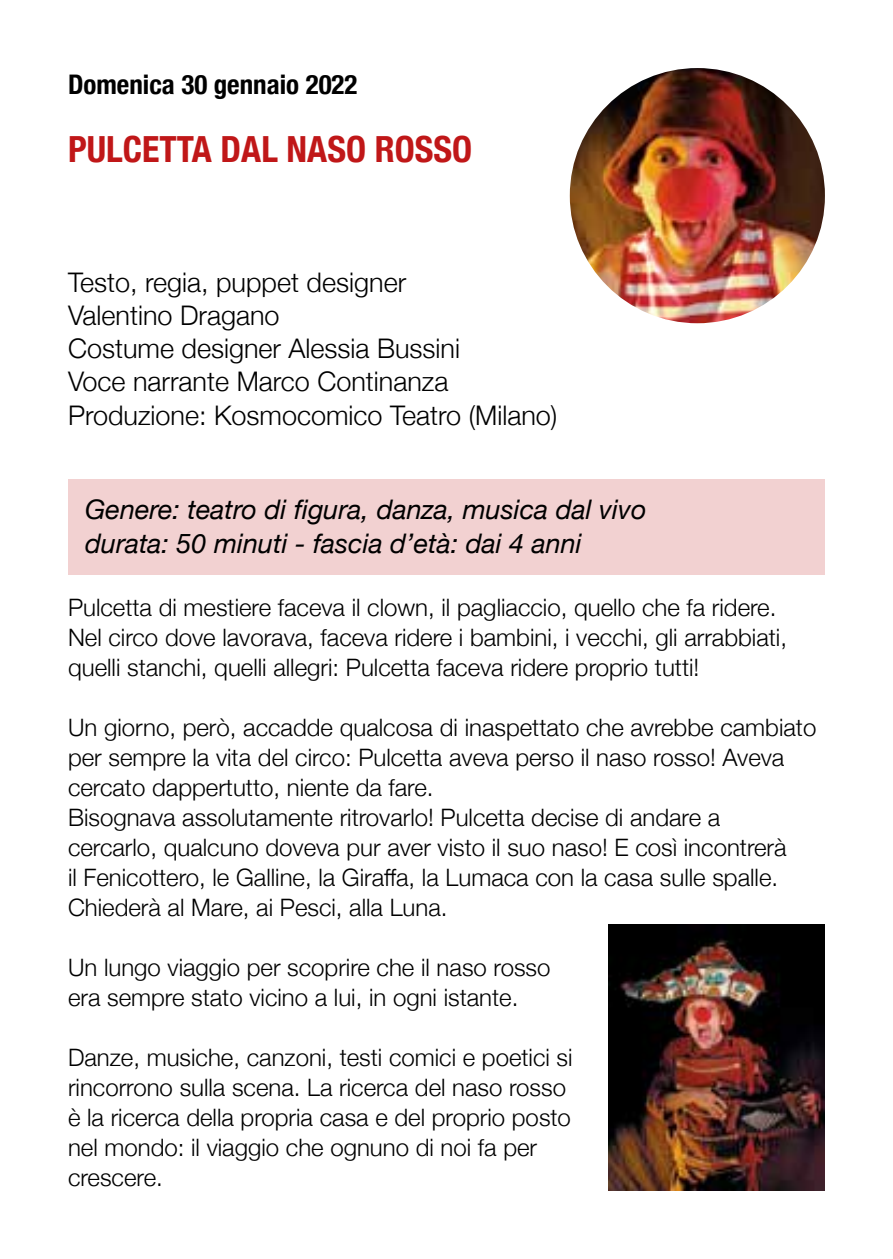
<style>
.page{position:relative;width:893px;height:1259px;background:#fff}
.page>*{position:absolute;margin:0;border:0;box-sizing:border-box;transform-origin:0 0}
.t1{font:700 condensed 36px "Helvetica Neue";color:#c01718}
.t2{font:300 27px/33.3px "Helvetica Neue";color:#000}
.t3{font:italic 27px/33.6px "Helvetica Neue";color:#000}
.t4{font:700 condensed 27px "Helvetica Neue";color:#000}
.t5{font:300 24px/30px "Helvetica Neue";color:#000}
</style>
<div class="page">
<div style="left:68px;top:479px;width:757px;height:95px;background:#f2d1d1"></div>
<img style="left:570px;top:68px;width:255px;height:255px;border-radius:128px">
<img style="left:609px;top:924px;width:216px;height:267px">
<p class="t4" style="left:68px;top:62px;width:291px">Domenica 30 gennaio 2022</p>
<h1 class="t1" style="left:68px;top:119px;width:406px">PULCETTA DAL NASO ROSSO</h1>
<p class="t2" style="left:68px;top:263px;width:491px">Testo, regia, puppet designer<br>Valentino Dragano<br>Costume designer Alessia Bussini<br>Voce narrante Marco Continanza<br>Produzione: Kosmocomico Teatro (Milano)</p>
<p class="t3" style="left:85px;top:494px;width:563px">Genere: teatro di figura, danza, musica dal vivo durata: 50 minuti - fascia d’età: dai 4 anni</p>
<p class="t5" style="left:68px;top:590px;width:720px">Pulcetta di mestiere faceva il clown, il pagliaccio, quello che fa ridere.<br>Nel circo dove lavorava, faceva ridere i bambini, i vecchi, gli arrabbiati, quelli stanchi, quelli allegri: Pulcetta faceva ridere proprio tutti!</p>
<p class="t5" style="left:68px;top:710px;width:750px">Un giorno, però, accadde qualcosa di inaspettato che avrebbe cambiato per sempre la vita del circo: Pulcetta aveva perso il naso rosso! Aveva cercato dappertutto, niente da fare.<br>Bisognava assolutamente ritrovarlo! Pulcetta decise di andare a<br>cercarlo, qualcuno doveva pur aver visto il suo naso! E così incontrerà<br>il Fenicottero, le Galline, la Giraffa, la Lumaca con la casa sulle spalle.<br>Chiederà al Mare, ai Pesci, alla Luna.</p>
<p class="t5" style="left:68px;top:950px;width:484px">Un lungo viaggio per scoprire che il naso rosso era sempre stato vicino a lui, in ogni istante.</p>
<p class="t5" style="left:68px;top:1040px;width:506px">Danze, musiche, canzoni, testi comici e poetici si rincorrono sulla scena. La ricerca del naso rosso è la ricerca della propria casa e del proprio posto nel mondo: il viaggio che ognuno di noi fa per crescere.</p>
</div>
